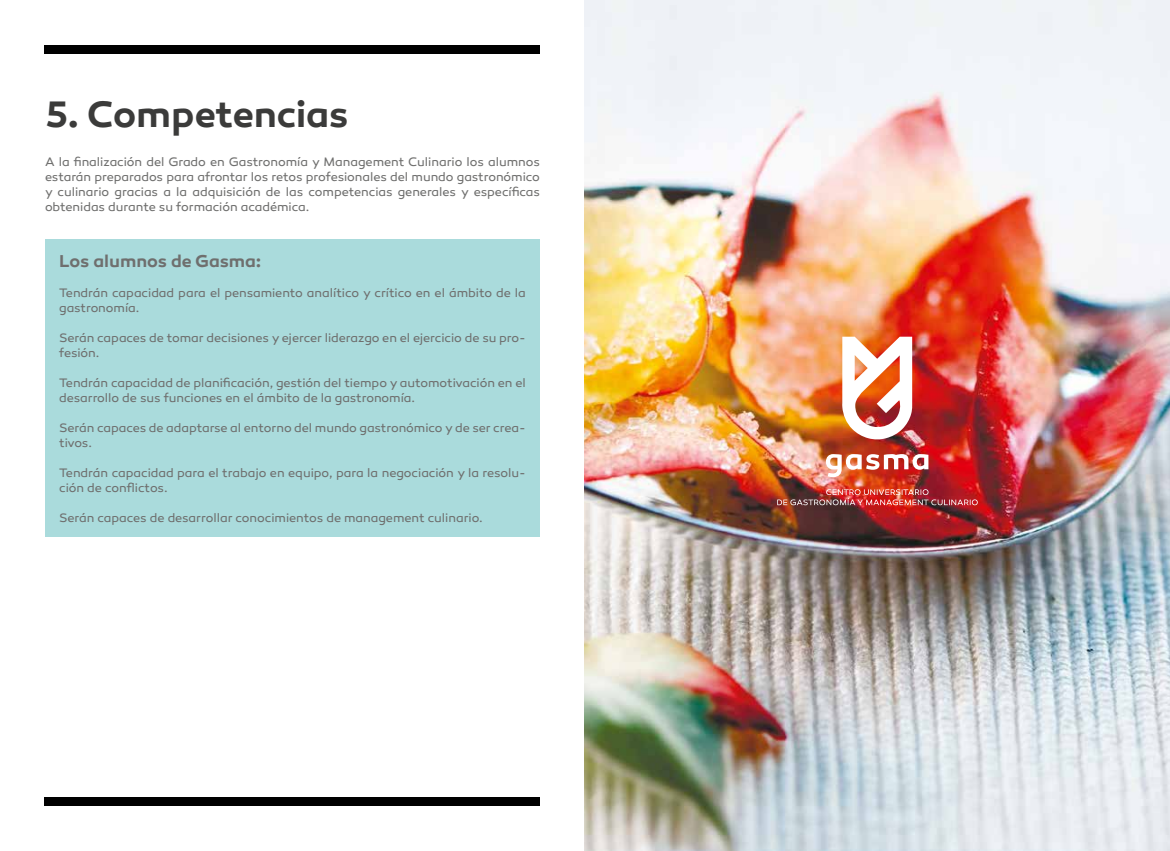
<style>
.page{position:relative;width:1170px;height:851px;background:#fff}
.page>*{position:absolute;margin:0;border:0;box-sizing:border-box;transform-origin:0 0}
.t1{font:600 37.5px "Canaro";letter-spacing:-.005em;color:#3b3b3a}
.t2{font:600 17.5px "Canaro";letter-spacing:-.005em;color:#6f6f6e}
.t3{font:12.5px/15px "Canaro";letter-spacing:-.005em;color:#6f6f6e}
</style>
<div class="page">
<div style="left:45px;top:239px;width:495px;height:297px;background:#aadbdc"></div>
<div style="left:44px;top:797px;width:496px;height:8px;background:#000"></div>
<div style="left:44px;top:45px;width:496px;height:8px;background:#000"></div>
<img style="left:585px;top:0;width:584px;height:850px">
<img style="left:842px;top:336px;width:70px;height:104px">
<img style="left:777px;top:489px;width:200px;height:16px">
<img style="left:825px;top:454px;width:103px;height:23px">
<h1 class="t1" style="left:45px;top:91px;width:305px">5. Competencias</h1>
<p class="t3" style="left:45px;top:154px;width:496px;text-align:justify">A la finalización del Grado en Gastronomía y Management Culinario los alumnos estarán preparados para afrontar los retos profesionales del mundo gastronómico y culinario gracias a la adquisición de las competencias generales y específicas obtenidas durante su formación académica.</p>
<h2 class="t2" style="left:59px;top:250px;width:204px">Los alumnos de Gasma:</h2>
<p class="t3" style="left:59px;top:285px;width:468px">Tendrán capacidad para el pensamiento analítico y crítico en el ámbito de la gastronomía.</p>
<p class="t3" style="left:59px;top:330px;width:468px">Serán capaces de tomar decisiones y ejercer liderazgo en el ejercicio de su pro&shy;fesión.</p>
<p class="t3" style="left:59px;top:375px;width:468px">Tendrán capacidad de planificación, gestión del tiempo y automotivación en el desarrollo de sus funciones en el ámbito de la gastronomía.</p>
<p class="t3" style="left:59px;top:420px;width:468px">Serán capaces de adaptarse al entorno del mundo gastronómico y de ser crea&shy;tivos.</p>
<p class="t3" style="left:59px;top:465px;width:468px">Tendrán capacidad para el trabajo en equipo, para la negociación y la resolu&shy;ción de conflictos.</p>
<p class="t3" style="left:59px;top:510px;width:425px">Serán capaces de desarrollar conocimientos de management culinario.</p>
</div>
